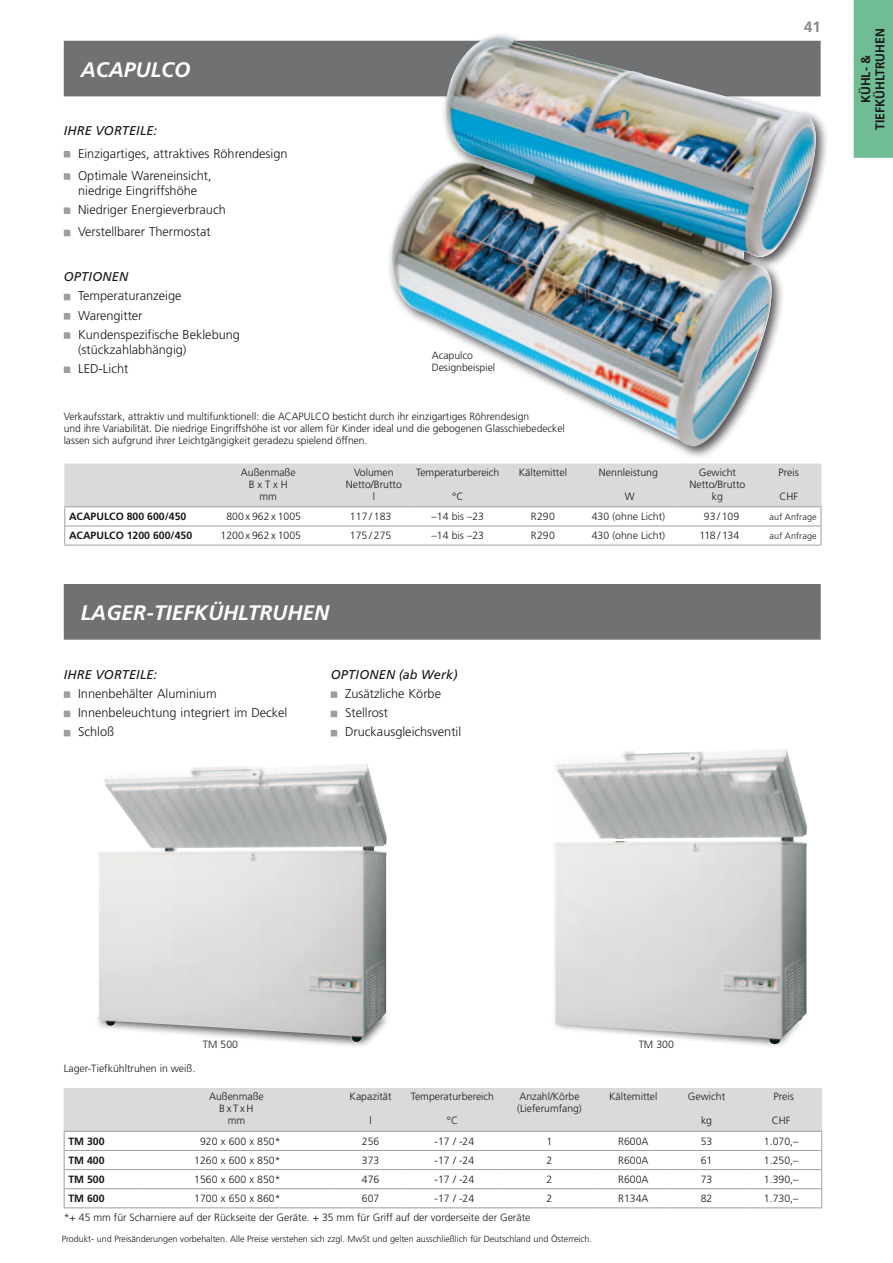
<style>
.page{position:relative;width:893px;height:1263px;background:#fff}
.page>*{position:absolute;margin:0;border:0;box-sizing:border-box;transform-origin:0 0}
.t1{font:italic 700 21px "Frutiger CE";color:#fff}
.t2{font:700 15px "Frutiger LT";color:#87888a}
.t3{font:300 12.75px/19.2px "Frutiger LT";color:#1a171c}
.t4{font:italic 12.75px "Frutiger LT";letter-spacing:.015em;color:#1a171c}
.t5{font:700 12.75px/14.2px "Frutiger CE";color:#1a171c;text-align:center;scale:.96 1}
.t6{font:300 10.5px/12px "Frutiger LT";color:#1a171c;text-align:center}
.t7{font:700 10.5px "Frutiger LT";color:#1a171c}
.t8{font:300 9px "Frutiger LT";letter-spacing:-.005em;color:#1a171c}
.t9{font:300 9px "Frutiger LT";letter-spacing:.015em;color:#1a171c}
</style>
<div class="page">
<div style="left:853px;top:0;width:40px;height:158px;background:#70bd95"></div>
<div style="left:93px;top:990px;width:298px;height:58px;background:#1a171c;opacity:.75"></div>
<img style="left:98px;top:763px;width:289px;height:279px">
<div style="left:387px;top:31px;width:442px;height:429px;background:#1a171c;opacity:.75"></div>
<img style="left:392px;top:36px;width:424px;height:411px">
<img style="left:392px;top:37px;width:380px;height:409px">
<img style="left:554px;top:749px;width:253px;height:296px">
<svg style="left:64px;top:41px;width:757px;height:55px"></svg>
<svg style="left:64px;top:463px;width:758px;height:82px"></svg>
<hr style="left:64px;top:545px;width:133px;height:1px;background:#9d9ea0">
<hr style="left:197px;top:545px;width:142px;height:1px;background:#9d9ea0">
<hr style="left:339px;top:545px;width:69px;height:1px;background:#9d9ea0">
<hr style="left:408px;top:545px;width:99px;height:1px;background:#9d9ea0">
<hr style="left:507px;top:545px;width:71px;height:1px;background:#9d9ea0">
<hr style="left:578px;top:545px;width:100px;height:1px;background:#9d9ea0">
<hr style="left:678px;top:545px;width:78px;height:1px;background:#9d9ea0">
<hr style="left:756px;top:545px;width:65px;height:1px;background:#9d9ea0">
<svg style="left:64px;top:151px;width:6px;height:6px"></svg>
<svg style="left:64px;top:173px;width:6px;height:7px"></svg>
<svg style="left:64px;top:207px;width:6px;height:7px"></svg>
<svg style="left:64px;top:230px;width:6px;height:6px"></svg>
<svg style="left:64px;top:294px;width:6px;height:6px"></svg>
<svg style="left:64px;top:313px;width:6px;height:7px"></svg>
<svg style="left:64px;top:332px;width:6px;height:7px"></svg>
<svg style="left:64px;top:366px;width:6px;height:7px"></svg>
<div style="left:64px;top:584px;width:757px;height:56px;background:#707173"></div>
<svg style="left:64px;top:691px;width:6px;height:7px"></svg>
<svg style="left:64px;top:711px;width:6px;height:6px"></svg>
<svg style="left:64px;top:730px;width:6px;height:6px"></svg>
<svg style="left:331px;top:691px;width:6px;height:7px"></svg>
<svg style="left:331px;top:711px;width:6px;height:6px"></svg>
<svg style="left:331px;top:730px;width:6px;height:6px"></svg>
<svg style="left:64px;top:1088px;width:758px;height:119px"></svg>
<hr style="left:64px;top:1207px;width:73px;height:1px;background:#9d9ea0">
<hr style="left:137px;top:1207px;width:199px;height:1px;background:#9d9ea0">
<hr style="left:336px;top:1207px;width:69px;height:1px;background:#9d9ea0">
<hr style="left:405px;top:1207px;width:95px;height:1px;background:#9d9ea0">
<hr style="left:500px;top:1207px;width:99px;height:1px;background:#9d9ea0">
<hr style="left:599px;top:1207px;width:69px;height:1px;background:#9d9ea0">
<hr style="left:668px;top:1207px;width:77px;height:1px;background:#9d9ea0">
<hr style="left:745px;top:1207px;width:77px;height:1px;background:#9d9ea0">
<h1 class="t1" style="left:81px;top:57px;width:111px">ACAPULCO</h1>
<p class="t4" style="left:64px;top:123px;width:95px">IHRE VORTEILE:</p>
<p class="t3" style="left:78px;top:142px;width:211px;line-height:22.2px">Einzigartiges, attraktives Röhrendesign<br>Optimale Wareneinsicht,</p>
<p class="t3" style="left:78px;top:181px;width:149px">niedrige Eingriffshöhe<br>Niedriger Energieverbrauch</p>
<p class="t3" style="left:78px;top:222px;width:134px">Verstellbarer Thermostat</p>
<p class="t4" style="left:64px;top:269px;width:66px">OPTIONEN</p>
<p class="t3" style="left:78px;top:286px;width:163px">Temperaturanzeige<br>Warengitter<br>Kundenspezifische Beklebung</p>
<p class="t3" style="left:78px;top:340px;width:110px">(stückzahlabhängig)<br>LED-Licht</p>
<p class="t6" style="left:432px;top:349px;width:65px;text-align:left">Acapulco<br>Designbeispiel</p>
<p class="t6" style="left:64px;top:411px;width:503px;text-align:left">Verkaufsstark, attraktiv und multifunktionell: die ACAPULCO besticht durch ihr einzigartiges Röhrendesign<br>und ihre Variabilität. Die niedrige Eingriffshöhe ist vor allem für Kinder ideal und die gebogenen Glasschiebedeckel lassen sich aufgrund ihrer Leichtgängigkeit geradezu spielend öffnen.</p>
<p class="t6" style="left:241px;top:466px;width:56px">Außenmaße<br>B x T x H mm</p>
<p class="t6" style="left:346px;top:466px;width:58px">Volumen<br>Netto/Brutto l</p>
<p class="t6" style="left:416px;top:466px;width:85px">Temperaturbereich</p>
<p class="t6" style="left:452px;top:490px;width:13px">°C</p>
<p class="t6" style="left:519px;top:466px;width:50px">Kältemittel</p>
<p class="t6" style="left:599px;top:466px;width:60px">Nennleistung</p>
<p class="t6" style="left:625px;top:490px;width:11px">W</p>
<h2 class="t2" style="left:804px;top:18px;width:18px">41</h2>
<p class="t6" style="left:689px;top:466px;width:58px">Gewicht<br>Netto/Brutto kg</p>
<p class="t6" style="left:779px;top:466px;width:22px">Preis</p>
<p class="t6" style="left:779px;top:490px;width:20px">CHF</p>
<p class="t7" style="left:69px;top:510px;width:119px">ACAPULCO 800 600/450</p>
<p class="t6" style="left:226px;top:511px;width:76px">800 x 962 x 1005</p>
<p class="t6" style="left:350px;top:511px;width:43px">117 / 183</p>
<p class="t6" style="left:432px;top:511px;width:54px">–14 bis –23</p>
<p class="t6" style="left:531px;top:511px;width:26px">R290</p>
<p class="t6" style="left:592px;top:511px;width:75px">430 (ohne Licht)</p>
<p class="t6" style="left:704px;top:511px;width:37px">93 / 109</p>
<p class="t9" style="left:770px;top:512px;width:49px">auf Anfrage</p>
<p class="t7" style="left:69px;top:530px;width:125px">ACAPULCO 1200 600/450</p>
<p class="t6" style="left:220px;top:530px;width:82px">1200 x 962 x 1005</p>
<p class="t6" style="left:350px;top:530px;width:43px">175 / 275</p>
<p class="t6" style="left:432px;top:530px;width:54px">–14 bis –23</p>
<p class="t6" style="left:531px;top:530px;width:26px">R290</p>
<p class="t6" style="left:592px;top:530px;width:75px">430 (ohne Licht)</p>
<p class="t6" style="left:699px;top:530px;width:41px">118 / 134</p>
<p class="t9" style="left:770px;top:531px;width:49px">auf Anfrage</p>
<h1 class="t1" style="left:81px;top:600px;width:250px">LA GER-TIEFKÜHLTRUHEN</h1>
<p class="t4" style="left:64px;top:667px;width:95px">IHRE VORTEILE:</p>
<p class="t3" style="left:78px;top:684px;width:211px">Innenbehälter Aluminium<br>Innenbeleuchtung integriert im Deckel<br>Schloß</p>
<p class="t4" style="left:331px;top:667px;width:128px">OPTIO NEN (AB WERK)</p>
<p class="t3" style="left:345px;top:684px;width:118px">Zusätzliche Körbe<br>Stellrost<br>Druckausgleichsventil</p>
<p class="t5" style="left:858px;top:130px;width:107px;rotate:-90deg">Kühl- &amp;<br>Tiefkühltruhen</p>
<p class="t6" style="left:64px;top:1062px;width:133px">Lager-Tiefkühltruhen in weiß.</p>
<p class="t6" style="left:203px;top:1038px;width:37px">TM 500</p>
<p class="t6" style="left:639px;top:1038px;width:37px">TM 300</p>
<p class="t6" style="left:209px;top:1091px;width:56px">Außenmaße<br>BxTxH<br>mm</p>
<p class="t6" style="left:350px;top:1091px;width:43px">Kapazität</p>
<p class="t6" style="left:369px;top:1115px;width:4px">l</p>
<p class="t6" style="left:411px;top:1091px;width:85px">Temperaturbereich</p>
<p class="t6" style="left:447px;top:1115px;width:13px">°C</p>
<p class="t6" style="left:517px;top:1091px;width:66px;text-align:left">Anzahl/Körbe (Lieferumfang)</p>
<p class="t6" style="left:609px;top:1091px;width:50px">Kältemittel</p>
<p class="t6" style="left:688px;top:1091px;width:39px">Gewicht</p>
<p class="t6" style="left:701px;top:1115px;width:13px">kg</p>
<p class="t7" style="left:68px;top:1135px;width:38px">TM 300</p>
<p class="t6" style="left:200px;top:1135px;width:82px">920 x 600 x 850*</p>
<p class="t6" style="left:362px;top:1135px;width:19px">256</p>
<p class="t6" style="left:435px;top:1135px;width:41px">-17 / -24</p>
<p class="t6" style="left:547px;top:1135px;width:7px">1</p>
<p class="t6" style="left:618px;top:1135px;width:32px">R600A</p>
<p class="t6" style="left:701px;top:1135px;width:13px">53</p>
<p class="t7" style="left:68px;top:1154px;width:38px">TM 400</p>
<p class="t6" style="left:194px;top:1154px;width:88px">1260 x 600 x 850*</p>
<p class="t6" style="left:362px;top:1154px;width:19px">373</p>
<p class="t6" style="left:435px;top:1154px;width:41px">-17 / -24</p>
<p class="t6" style="left:547px;top:1154px;width:7px">2</p>
<p class="t6" style="left:618px;top:1154px;width:32px">R600A</p>
<p class="t6" style="left:701px;top:1154px;width:13px">61</p>
<p class="t7" style="left:68px;top:1173px;width:38px">TM 500</p>
<p class="t6" style="left:194px;top:1173px;width:88px">1560 x 600 x 850*</p>
<p class="t6" style="left:362px;top:1173px;width:19px">476</p>
<p class="t6" style="left:435px;top:1173px;width:41px">-17 / -24</p>
<p class="t6" style="left:547px;top:1173px;width:7px">2</p>
<p class="t6" style="left:618px;top:1173px;width:32px">R600A</p>
<p class="t6" style="left:701px;top:1173px;width:13px">73</p>
<p class="t7" style="left:68px;top:1192px;width:38px">TM 600</p>
<p class="t6" style="left:194px;top:1193px;width:88px">1700 x 650 x 860*</p>
<p class="t6" style="left:362px;top:1193px;width:19px">607</p>
<p class="t6" style="left:435px;top:1193px;width:41px">-17 / -24</p>
<p class="t6" style="left:547px;top:1193px;width:7px">2</p>
<p class="t6" style="left:618px;top:1193px;width:32px">R134A</p>
<p class="t6" style="left:701px;top:1193px;width:13px">82</p>
<p class="t6" style="left:64px;top:1212px;width:468px">*+ 45 mm für Scharniere auf der Rückseite der Geräte. + 35 mm für Griff auf der vorderseite der Geräte</p>
<p class="t8" style="left:62px;top:1233px;width:532px">Produkt- und Preisänderungen vorbehalten. Alle Preise verstehen sich zzgl. MwSt und gelten ausschließlich für Deutschland und Österreich.</p>
<p class="t6" style="left:773px;top:1091px;width:22px">Preis</p>
<p class="t6" style="left:764px;top:1110px;width:36px;line-height:20.7px">CHF<br>1.070,–</p>
<p class="t6" style="left:764px;top:1151px;width:36px;line-height:19.2px;text-align:justify">1.250,– 1.390,– 1.730,–</p>
</div>
